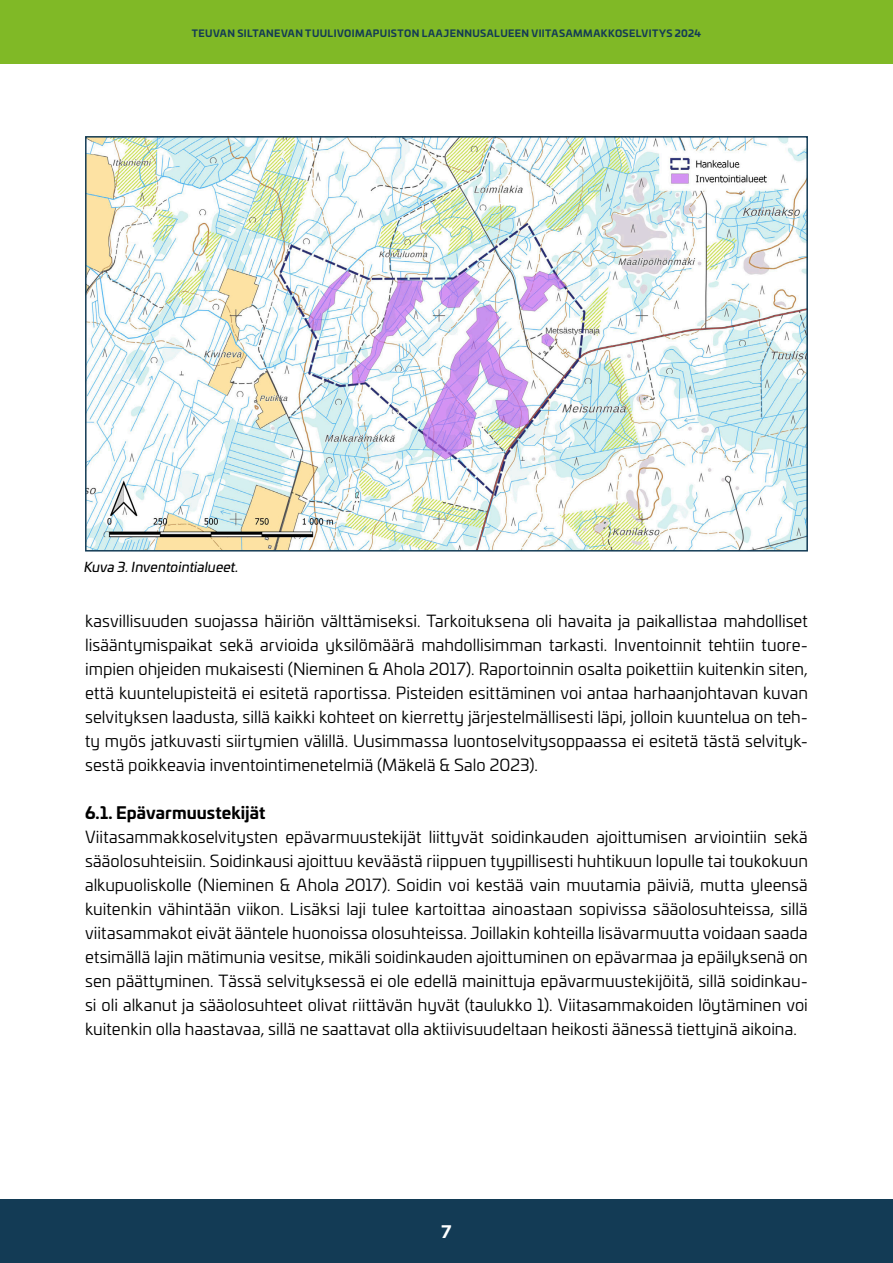
<style>
.page{position:relative;width:893px;height:1263px;background:#fff}
.page>*{position:absolute;margin:0;border:0;box-sizing:border-box;transform-origin:0 0}
.leipis_eka_kpl{font:16.5px/24px "Univia Pro";color:#000;text-align:justify}
.leipis_eka_kpl-2{font:700 16.5px "Univia Pro";color:#000}
.t1{font:700 16.5px "Univia Pro";color:#fff}
.kuvateksti{font:italic 13.5px "Univia Pro";color:#000}
.t2{font:700 9.75px "Univia Pro";letter-spacing:.04em;color:#133b55}
</style>
<div class="page">
<div style="left:0;top:0;width:893px;height:64px;background:#80b926"></div>
<div style="left:0;top:1199px;width:893px;height:64px;background:#133b55"></div>
<img style="left:88px;top:139px;width:717px;height:409px">
<div style="left:85px;top:136px;width:723px;height:415px;border:2px solid #133b55"></div>
<p class="t2" style="left:192px;top:25px;width:511px">TEUVAN SILTANEVAN TUULIVOIMAPUISTON LAAJENNUSALUEEN VIITASAMMAKKOSELVITYS 2024</p>
<p class="kuvateksti" style="left:84px;top:557px;width:156px">Kuva 3. Inventointialueet.</p>
<p class="leipis_eka_kpl" style="left:85px;top:608px;width:724px">kasvillisuuden suojassa häiriön välttämiseksi. Tarkoituksena oli havaita ja paikallistaa mahdolliset lisääntymispaikat sekä arvioida yksilömäärä mahdollisimman tarkasti. Inventoinnit tehtiin tuore&shy;impien ohjeiden mukaisesti (Nieminen &amp; Ahola 2017). Raportoinnin osalta poikettiin kuitenkin siten, että kuuntelupisteitä ei esitetä raportissa. Pisteiden esittäminen voi antaa harhaanjohtavan kuvan selvityksen laadusta, sillä kaikki kohteet on kierretty järjestelmällisesti läpi, jolloin kuuntelua on teh&shy;ty myös jatkuvasti siirtymien välillä. Uusimmassa luontoselvitysoppaassa ei esitetä tästä selvityk&shy;sestä poikkeavia inventointimenetelmiä (Mäkelä &amp; Salo 2023).</p>
<p class="leipis_eka_kpl-2" style="left:85px;top:800px;width:182px">6.1. Epävarmuustekijät</p>
<p class="leipis_eka_kpl" style="left:85px;top:824px;width:724px">Viitasammakkoselvitysten epävarmuustekijät liittyvät soidinkauden ajoittumisen arviointiin sekä sääolosuhteisiin. Soidinkausi ajoittuu keväästä riippuen tyypillisesti huhtikuun lopulle tai toukokuun alkupuoliskolle (Nieminen &amp; Ahola 2017). Soidin voi kestää vain muutamia päiviä, mutta yleensä kuitenkin vähintään viikon. Lisäksi laji tulee kartoittaa ainoastaan sopivissa sääolosuhteissa, sillä viitasammakot eivät ääntele huonoissa olosuhteissa. Joillakin kohteilla lisävarmuutta voidaan saada etsimällä lajin mätimunia vesitse, mikäli soidinkauden ajoittuminen on epävarmaa ja epäilyksenä on sen päättyminen. Tässä selvityksessä ei ole edellä mainittuja epävarmuustekijöitä, sillä soidinkau&shy;si oli alkanut ja sääolosuhteet olivat riittävän hyvät (taulukko 1). Viitasammakoiden löytäminen voi kuitenkin olla haastavaa, sillä ne saattavat olla aktiivisuudeltaan heikosti äänessä tiettyinä aikoina.</p>
<p class="t1" style="left:441px;top:1218px;width:11px">7</p>
</div>
